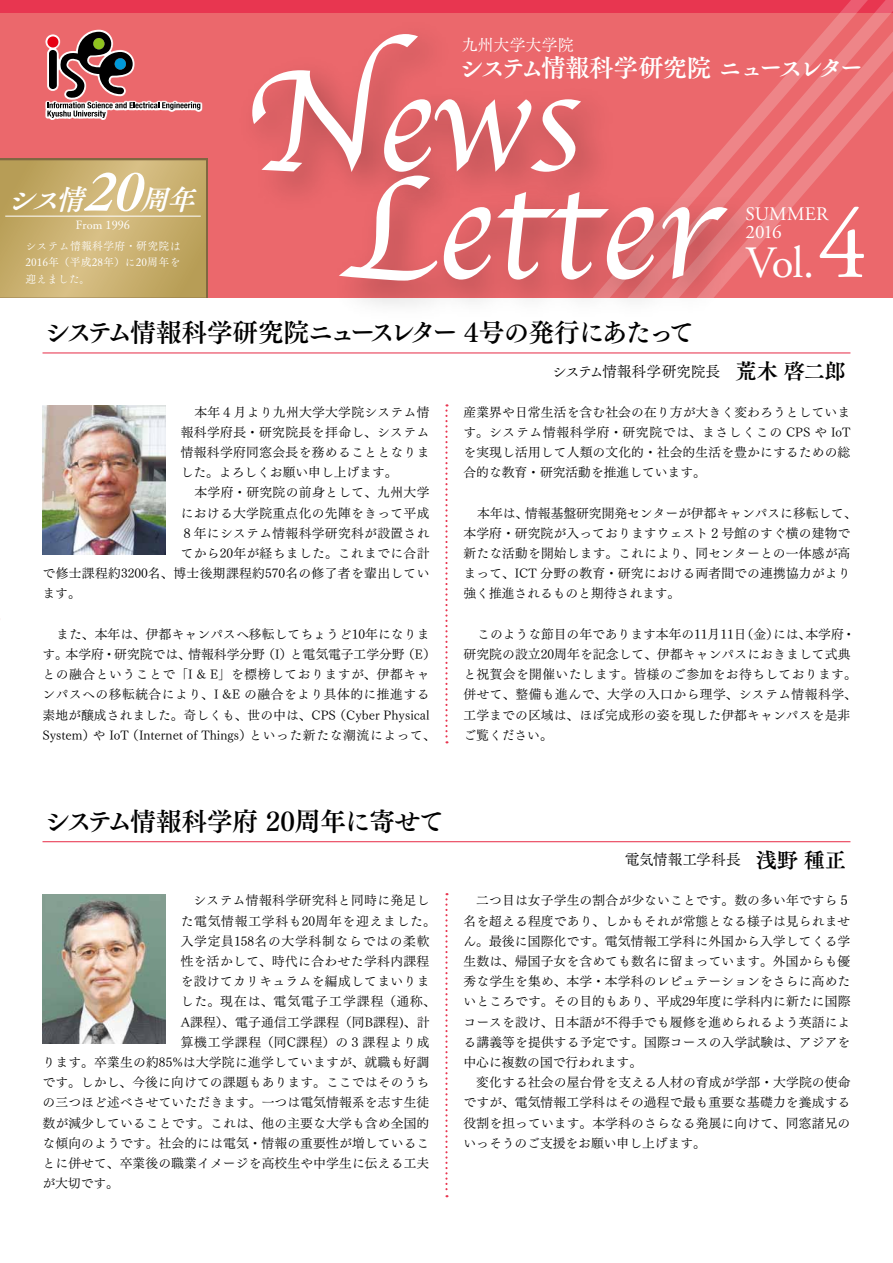
<style>
.page{position:relative;width:893px;height:1263px;background:#fff}
.page>*{position:absolute;margin:0;border:0;box-sizing:border-box;transform-origin:0 0}
.t1{font:150.9px "Apple Chancery";color:#fff}
.t2{font:italic 50.85px "Tsuku A Old Min Pr 6 B";color:#fff}
.t3{font:44.7px "Adobe Garamond Pro";color:#fff}
.t4{font:italic 28.05px "Tsuku A Old Min Pr 6 B";color:#fff}
.t5{font:25.5px "Tsuku Min Pr 5 B";letter-spacing:-.075em;color:#000}
.t6{font:25.5px "Tsuku Min Pr 5 B";color:#000}
.t7{font:24.75px "Tsuku A Old Min Pr 6 B";letter-spacing:-.14em;color:#fff}
.t8{font:21.3px "Tsuku A Old Min Pr 6 B";letter-spacing:-.005em;color:#000}
.t9{font:19.2px "Adobe Garamond Pro";color:#fff}
.t10{font:16.5px "Tsuku A Old Min Pr 6 R";letter-spacing:-.03em;color:#fff}
.t11{font:14.85px "Tsuku A Old Min Pr 6 R";letter-spacing:-.02em;color:#000}
.t12{font:12.75px/20.2px "Tsuku Min Pr 5 R";letter-spacing:.015em;color:#000;text-align:justify}
.t13{font:12.75px "Tsuku Min Pr 5 R";letter-spacing:.06em;color:#000}
.t14{font:12.75px "Tsuku Min Pr 5 R";letter-spacing:.045em;color:#000}
.t15{font:12.75px "Tsuku Min Pr 5 R";letter-spacing:.04em;color:#000}
.t16{font:12.75px "Tsuku Min Pr 5 R";letter-spacing:.09em;color:#000}
.t17{font:12.75px "Tsuku Min Pr 5 R";letter-spacing:.065em;color:#000}
.t18{font:11.7px "Tsuku A Old Min Pr 6 R";color:#fff}
.t19{font:10.8px/16.2px "Tsuku A Old Min Pr 6 R";letter-spacing:.02em;color:#fff;text-align:justify}
.s1{font-size:99.15px}
</style>
<div class="page">
<div style="left:0;top:0;width:893px;height:298px;background:#eb686c"></div>
<div style="left:0;top:0;width:893px;height:13px;background:#e83650"></div>
<svg style="left:750px;top:0;width:143px;height:222px"></svg>
<svg style="left:445px;top:404px;width:3px;height:339px"></svg>
<svg style="left:445px;top:893px;width:3px;height:304px"></svg>
<img style="left:313px;top:117px;width:466px;height:237px">
<div style="left:0;top:158px;width:208px;height:140px;background:#806741"></div>
<svg style="left:0;top:160px;width:206px;height:138px"></svg>
<hr style="left:5px;top:216px;width:196px;height:1px;background:#fff">
<hr style="left:43px;top:352px;width:807px;height:1px;background:#e83650">
<hr style="left:43px;top:841px;width:807px;height:1px;background:#e83650">
<img style="left:43px;top:405px;width:123px;height:149px">
<img style="left:43px;top:894px;width:123px;height:149px">
<svg style="left:45px;top:30px;width:157px;height:90px"></svg>
<div style="left:47px;top:36px;width:11px;height:12px;background:#e60012;border-radius:50%"></div>
<h2 class="t2" style="left:83px;top:145px;width:82px">20</h2>
<h3 class="t4" style="left:6px;top:174px;width:92px">シス情</h3>
<p class="t19" style="left:25px;top:237px;width:157px">システム情報科学府・研究院は2016年（平成28年）に20周年を迎えました。</p>
<h3 class="t4" style="left:140px;top:174px;width:69px">周年</h3>
<p class="t18" style="left:76px;top:214px;width:56px">From 1996</p>
<h1 class="t1" style="left:243px;top:1px;width:339px">News</h1>
<p class="t10" style="left:461px;top:30px;width:114px">九州大学大学院</p>
<h3 class="t7" style="left:459px;top:46px;width:407px">システム情報科学研究院ニュースレター</h3>
<h1 class="t1" style="left:340px;top:109px;width:380px">Letter</h1>
<h3 class="t3" style="left:746px;top:236px;width:123px">Vol.<span class="s1">4</span></h3>
<h3 class="t9" style="left:745px;top:203px;width:84px">SUMMER</h3>
<h3 class="t9" style="left:745px;top:221px;width:38px">2016</h3>
<h3 class="t5" style="left:45px;top:310px;width:651px">システム情報科学研究院ニュースレター 4号の発行にあたって</h3>
<p class="t12" style="left:181px;top:400px;width:250px;text-indent:14px">本年４月より九州大学大学院システム情報科学府長・研究院長を拝命し、システム情報科学府同窓会長を務めることとなりました。よろしくお願い申し上げます。</p>
<p class="t12" style="left:194px;top:481px;width:236px">本学府・研究院の前身として、九州大学</p>
<p class="t12" style="left:181px;top:501px;width:250px">における大学院重点化の先陣をきって平成</p>
<p class="t12" style="left:181px;top:521px;width:250px">８年にシステム情報科学研究科が設置され</p>
<p class="t12" style="left:181px;top:542px;width:250px">てから20年が経ちました。これまでに合計</p>
<p class="t12" style="left:43px;top:562px;width:388px">で修士課程約3200名、博士後期課程約570名の修了者を輩出してい</p>
<p class="t12" style="left:43px;top:582px;width:40px">ます。</p>
<p class="t12" style="left:402px;top:622px;width:35px;text-indent:-346px">また、本年は、伊都キャンパスへ移転してちょうど10年になりま（E(</p>
<p class="t12" style="left:262px;top:643px;width:31px">（）I</p>
<p class="t12" style="left:290px;top:643px;width:116px">と電気電子工学分野</p>
<p class="t12" style="left:66px;top:643px;width:127px">本学府・研究院では、</p>
<p class="t12" style="left:188px;top:643px;width:78px">情報科学分野</p>
<p class="t12" style="left:43px;top:643px;width:27px">す。</p>
<p class="t14" style="left:43px;top:663px;width:388px">との融合ということで「I &amp; E」を標榜しておりますが、伊都キャ</p>
<p class="t15" style="left:43px;top:683px;width:388px">ンパスへの移転統合により、I &amp;E の融合をより具体的に推進する</p>
<p class="t12" style="left:333px;top:703px;width:97px">（Cyber Physical</p>
<p class="t12" style="left:249px;top:703px;width:188px;text-indent:-207px">素地が醸成されました。奇しくも、世の中は、CPS<br>といった新たな潮流によって、</p>
<p class="t12" style="left:43px;top:723px;width:54px">System）</p>
<p class="t12" style="left:126px;top:723px;width:127px">（Internet of Things）</p>
<p class="t12" style="left:93px;top:723px;width:37px">や IoT</p>
<h3 class="t8" style="left:735px;top:352px;width:112px">荒木啓二郎</h3>
<p class="t11" style="left:552px;top:358px;width:185px">システム情報科学研究院長　</p>
<p class="t12" style="left:463px;top:400px;width:388px">産業界や日常生活を含む社会の在り方が大きく変わろうとしています。システム情報科学府・研究院では、まさしくこの CPS や IoTを実現し活用して人類の文化的・社会的生活を豊かにするための総合的な教育・研究活動を推進しています。</p>
<p class="t12" style="left:525px;top:501px;width:333px">情報基盤研究開発センターが伊都キャンパスに移転して、</p>
<p class="t12" style="left:463px;top:501px;width:389px;text-align:left;text-indent:14px">本年は、<br>本学府・研究院が入っておりますウェスト２号館のすぐ横の建物で新たな活動を開始します。これにより、同センターとの一体感が高まって、ICT 分野の教育・研究における両者間での連携協力がより強く推進されるものと期待されます。</p>
<p class="t12" style="left:805px;top:622px;width:51px">本学府・</p>
<p class="t12" style="left:463px;top:622px;width:395px;text-align:left;text-indent:14px">このような節目の年であります本年の11月11 （日金）<br>研究院の設立20周年を記念して、伊都キャンパスにおきまして式典と祝賀会を開催いたします。皆様のご参加をお待ちしております。併せて、整備も進んで、大学の入口から理学、システム情報科学、工学までの区域は、ほぼ完成形の姿を現した伊都キャンパスを是非ご覧ください。</p>
<p class="t12" style="left:773px;top:622px;width:40px">には、</p>
<h3 class="t6" style="left:45px;top:799px;width:401px">システム情報科学府 20周年に寄せて</h3>
<p class="t12" style="left:193px;top:889px;width:238px">システム情報科学研究科と同時に発足し</p>
<p class="t13" style="left:181px;top:909px;width:257px">た電気情報工学科も20周年を迎えました。</p>
<p class="t13" style="left:181px;top:929px;width:250px">入学定員158名の大学科制ならではの柔軟</p>
<p class="t12" style="left:181px;top:949px;width:250px">性を活かして、時代に合わせた学科内課程</p>
<p class="t12" style="left:181px;top:970px;width:250px">を設けてカリキュラムを編成してまいりま</p>
<p class="t16" style="left:181px;top:990px;width:257px">した。現在は、電気電子工学課程（通称、</p>
<p class="t12" style="left:181px;top:1010px;width:250px">A課程）、電子通信工学課程（同B課程)、計</p>
<p class="t17" style="left:181px;top:1030px;width:250px">算機工学課程（同C課程）の３課程より成</p>
<p class="t12" style="left:43px;top:1050px;width:388px">ります。卒業生の約85%は大学院に進学していますが、就職も好調</p>
<p class="t12" style="left:43px;top:1071px;width:388px">です。しかし、今後に向けての課題もあります。ここではそのうち</p>
<p class="t12" style="left:43px;top:1091px;width:388px">の三つほど述べさせていただきます。一つは電気情報系を志す生徒</p>
<p class="t12" style="left:43px;top:1111px;width:388px">数が減少していることです。これは、他の主要な大学も含め全国的</p>
<p class="t12" style="left:43px;top:1131px;width:388px">な傾向のようです。社会的には電気・情報の重要性が増しているこ</p>
<p class="t12" style="left:43px;top:1151px;width:388px">とに併せて、卒業後の職業イメージを高校生や中学生に伝える工夫</p>
<p class="t12" style="left:43px;top:1172px;width:78px">が大切です。</p>
<h3 class="t8" style="left:756px;top:840px;width:92px">浅野種正</h3>
<p class="t11" style="left:625px;top:847px;width:133px">電気情報工学科長　</p>
<p class="t12" style="left:463px;top:889px;width:388px;text-indent:13px">二つ目は女子学生の割合が少ないことです。数の多い年ですら５名を超える程度であり、しかもそれが常態となる様子は見られません。最後に国際化です。電気情報工学科に外国から入学してくる学生数は、帰国子女を含めても数名に留まっています。外国からも優秀な学生を集め、本学・本学科のレピュテーションをさらに高めたいところです。その目的もあり、平成29年度に学科内に新たに国際コースを設け、日本語が不得手でも履修を進められるよう英語による講義等を提供する予定です。国際コースの入学試験は、アジアを中心に複数の国で行われます。</p>
<p class="t12" style="left:463px;top:1071px;width:388px;text-indent:13px">変化する社会の屋台骨を支える人材の育成が学部・大学院の使命ですが、電気情報工学科はその過程で最も重要な基礎力を養成する役割を担っています。本学科のさらなる発展に向けて、同窓諸兄のいっそうのご支援をお願い申し上げます。</p>
</div>
